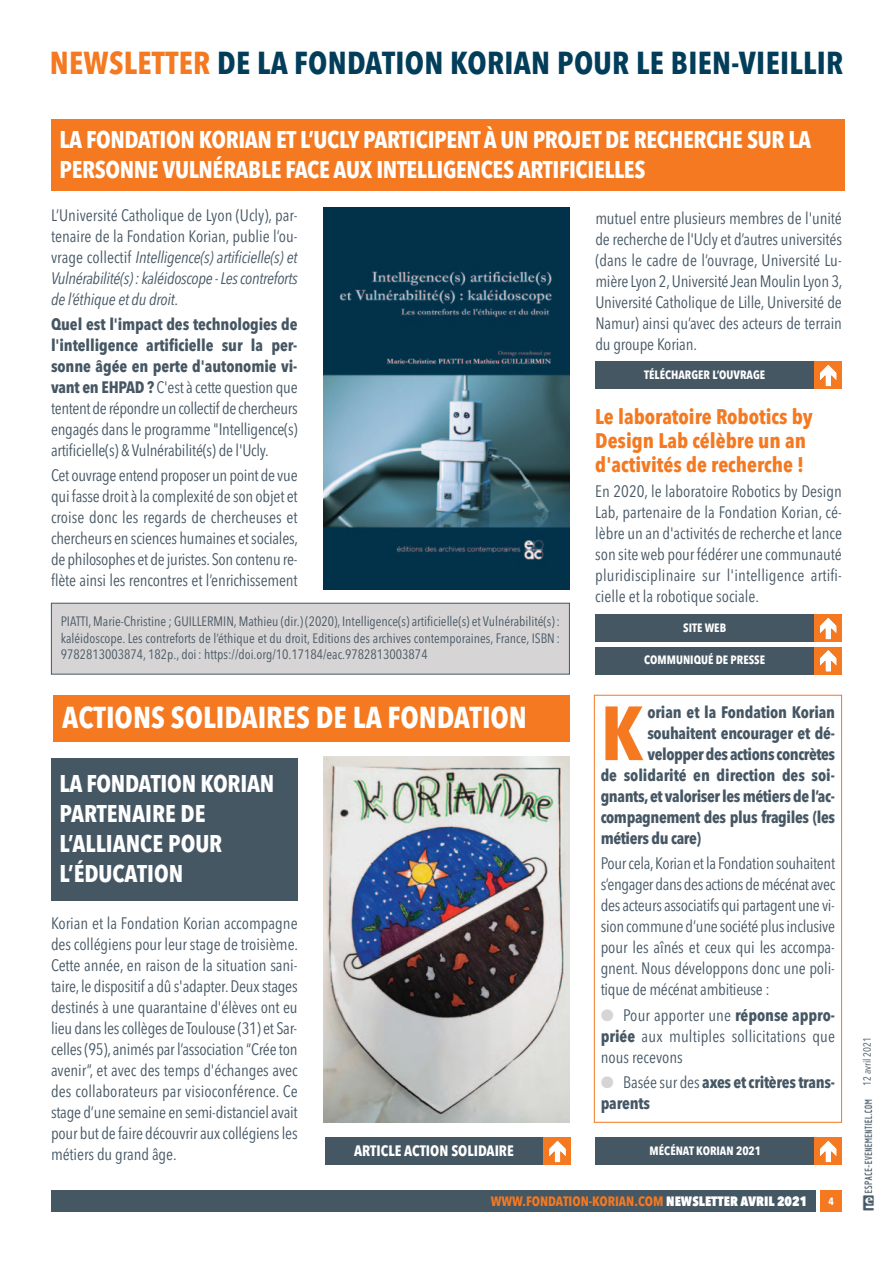
<style>
.page{position:relative;width:893px;height:1263px;background:#fff}
.page>*{position:absolute;margin:0;border:0;box-sizing:border-box;transform-origin:0 0}
.t1{font:700 75.75px "Avenir Next Condensed";color:#f47921}
.t2{font:700 31.5px "Avenir Next Condensed";letter-spacing:.01em;color:#023e5a}
.t3{font:700 30px "Avenir Next Condensed";color:#fff}
.t4{font:700 24px/30px "Avenir Next Condensed";letter-spacing:-.015em;color:#fff}
.t5{font:700 21px/24px "Avenir Next Condensed";color:#f47921}
.t6{font:16.5px/21px "Avenir Next Condensed";letter-spacing:-.01em;color:#465764;text-align:justify}
.t7{font:italic 16.5px/21px "Avenir Next Condensed";letter-spacing:-.02em;color:#465764;text-align:justify}
.t8{font:700 16.5px/21px "Avenir Next Condensed";letter-spacing:-.025em;color:#465764}
.t9{font:700 16.5px "Avenir Next Condensed";letter-spacing:-.005em;color:#465764}
.t10{font:700 15px "Avenir Next Condensed";color:#fff}
.t11{font:13.5px/16.5px "Avenir Next Condensed";color:#465764;text-align:justify}
.t12{font:700 13.5px "Avenir Next Condensed";color:#f47921}
.t13{font:700 12px "Avenir Next Condensed";color:#fff}
.t14{font:10.5px "Avenir Next Condensed";color:#465764}
.t15{font:700 10.5px "Avenir Next Condensed";color:#fff}
.s1{color:#f47921}
.s2{font-style:normal}
.s3{font-weight:700}
.s4{color:#d6d4d4}
.s5{font-weight:400}
.s6{font-weight:800;color:#fff}
</style>
<div class="page">
<div style="left:821px;top:1191px;width:21px;height:21px;background:#f47921"></div>
<div style="left:51px;top:1191px;width:765px;height:21px;background:#465764"></div>
<img style="left:862px;top:1099px;width:12px;height:112px">
<div style="left:595px;top:1137px;width:220px;height:28px;background:#465764"></div>
<div style="left:814px;top:1137px;width:28px;height:28px;background:#f47921"></div>
<img style="left:820px;top:1140px;width:17px;height:22px">
<div style="left:595px;top:361px;width:220px;height:28px;background:#465764"></div>
<div style="left:814px;top:361px;width:28px;height:28px;background:#f47921"></div>
<img style="left:820px;top:365px;width:17px;height:21px">
<div style="left:595px;top:647px;width:220px;height:27px;background:#465764"></div>
<div style="left:814px;top:647px;width:28px;height:27px;background:#f47921"></div>
<img style="left:820px;top:650px;width:17px;height:22px">
<div style="left:325px;top:1137px;width:220px;height:28px;background:#465764"></div>
<div style="left:543px;top:1137px;width:28px;height:28px;background:#f47921"></div>
<img style="left:549px;top:1140px;width:17px;height:22px">
<div style="left:595px;top:614px;width:220px;height:28px;background:#465764"></div>
<div style="left:814px;top:614px;width:28px;height:28px;background:#f47921"></div>
<img style="left:820px;top:618px;width:17px;height:21px">
<div style="left:594px;top:695px;width:248px;height:428px;border:1px solid #f47921"></div>
<div style="left:51px;top:119px;width:794px;height:72px;background:#f47921"></div>
<img style="left:323px;top:207px;width:247px;height:382px">
<div style="left:52px;top:603px;width:517px;height:71px;background:#d6d4d4"></div>
<div style="left:51px;top:603px;width:519px;height:71px;border:1px solid #465764"></div>
<img style="left:323px;top:757px;width:247px;height:366px">
<div style="left:51px;top:758px;width:247px;height:143px;background:#465764"></div>
<div style="left:54px;top:695px;width:516px;height:46px;background:#f47921"></div>
<p class="t2" style="left:50px;top:50px;width:795px"><span class="s1">NEWSLETTER</span> DE LA FONDATION KORIAN POUR LE BIEN-VIEILLIR</p>
<p class="t4" style="left:60px;top:126px;width:753px">LA FONDATION KORIAN ET L’UCLY PARTICIPENT À UN PROJET DE RECHERCHE SUR LA<br>PERSONNE VULNÉRABLE FACE AUX INTELLIGENCES ARTIFICIELLES</p>
<p class="t7" style="left:51px;top:206px;width:248px"><span class="s2">L’Université Catholique de Lyon (Ucly), par&shy;tenaire de la Fondation Korian, publie l’ou&shy;vrage collectif</span> Intelligence(s) artificielle(s) et Vulnérabilité(s) : kaléidoscope - Les contreforts de l’éthique et du droit<span class="s2">.</span></p>
<p class="t6" style="left:51px;top:315px;width:248px"><span class="s3">Quel est l'impact des technologies de l'intelligence artificielle sur la per&shy;sonne âgée en perte d'autonomie vi&shy;vant en EHPAD ?</span> C'est à cette question que tentent de répondre un collectif de chercheurs engagés dans le programme "Intelligence(s) artificielle(s) &amp; Vulnérabilité(s) de l'Ucly.</p>
<p class="t6" style="left:51px;top:466px;width:249px">Cet ouvrage entend proposer un point de vue qui fasse droit à la complexité de son objet et croise donc les regards de chercheuses et chercheurs en sciences humaines et sociales, de philosophes et de juristes. Son contenu re&shy;flète ainsi les rencontres et l’enrichissement</p>
<p class="t11" style="left:61px;top:614px;width:501px">PIATTI, Marie-Christine ; GUILLERMIN, Mathieu (dir.) (2020), Intelligence(s) artificielle(s) et Vulnérabilité(s): kaléidoscope. Les contreforts de l’éthique et du droit, Editions des archives contemporaines, France, ISBN:<br>9782813003874, 182p., doi: https://doi.org/10.17184/eac.9782813003874</p>
<p class="t3" style="left:62px;top:705px;width:466px">ACTIONS SOLIDAIRES DE LA FONDATION</p>
<p class="t4" style="left:60px;top:771px;width:216px">LA FONDATION KORIAN</p>
<p class="t4" style="left:60px;top:801px;width:164px">PARTENAIRE DE<br>L’ALLIANCE POUR<br>L’ÉDUCATION</p>
<p class="t6" style="left:51px;top:914px;width:249px">Korian et la Fondation Korian accompagne des collégiens pour leur stage de troisième.<br>Cette année, en raison de la situation sani&shy;taire, le dispositif a dû s'adapter. Deux stages destinés à une quarantaine d'élèves ont eu lieu dans les collèges de Toulouse (31) et Sar&shy;celles (95), animés par l’association “Crée ton avenir”, et avec des temps d'échanges avec des collaborateurs par visioconférence. Ce stage d’une semaine en semi-distanciel avait pour but de faire découvrir aux collégiens les métiers du grand âge.</p>
<p class="t10" style="left:354px;top:1145px;width:161px">ARTICLE ACTION SOLIDAIRE</p>
<p class="t6" style="left:595px;top:209px;width:249px">mutuel entre plusieurs membres de l'unité de recherche de l'Ucly et d’autres universités (dans le cadre de l’ouvrage, Université Lu&shy;mière Lyon 2, Université Jean Moulin Lyon 3, Université Catholique de Lille, Université de Namur) ainsi qu’avec des acteurs de terrain du groupe Korian.</p>
<p class="t13" style="left:644px;top:370px;width:122px">TÉLÉCHARGER L’OUVRAGE</p>
<p class="t5" style="left:595px;top:406px;width:219px">Le laboratoire Robotics by<br>Design Lab célèbre un an d'activités de recherche !</p>
<p class="t6" style="left:595px;top:482px;width:248px">En 2020, le laboratoire Robotics by Design Lab, partenaire de la Fondation Korian, cé&shy;lèbre un an d'activités de recherche et lance son site web pour fédérer une communauté pluridisciplinaire sur l'intelligence artifi&shy;cielle et la robotique sociale.</p>
<p class="t13" style="left:683px;top:623px;width:44px">SITE WEB</p>
<p class="t13" style="left:644px;top:655px;width:122px">COMMUNIQUÉ DE PRESSE</p>
<p class="t1" style="left:601px;top:703px;width:45px">K</p>
<p class="t9" style="left:647px;top:706px;width:189px">orian et la Fondation Korian</p>
<p class="t8" style="left:647px;top:724px;width:189px">souhaitent encourager et dé-</p>
<p class="t8" style="left:647px;top:745px;width:189px">velopper des actions concrètes</p>
<p class="t9" style="left:601px;top:769px;width:236px">de solidarité en direction des soi-</p>
<p class="t8" style="left:601px;top:787px;width:236px">gnants, et valoriser les métiers de l’ac-</p>
<p class="t8" style="left:601px;top:808px;width:236px">compagnement des plus fragiles (les</p>
<p class="t8" style="left:601px;top:829px;width:102px">métiers du care)</p>
<p class="t6" style="left:601px;top:855px;width:236px">Pour cela, Korian et la Fondation souhaitent s’engager dans des actions de mécénat avec des acteurs associatifs qui partagent une vi&shy;sion commune d’une société plus inclusive pour les aînés et ceux qui les accompa&shy;gnent. Nous développons donc une poli&shy;tique de mécénat ambitieuse :</p>
<p class="t6" style="left:601px;top:1006px;width:236px"><span class="s4">●</span> Pour apporter une <span class="s3">réponse appro&shy;priée</span> aux multiples sollicitations que nous recevons</p>
<p class="t8" style="left:601px;top:1073px;width:236px"><span class="s4">●</span> <span class="s5">Basée sur des</span> axes et critères trans&shy;parents</p>
<p class="t13" style="left:650px;top:1146px;width:113px">MÉCÉNAT KORIAN 2021</p>
<p class="t12" style="left:491px;top:1195px;width:318px">WWW.FONDATION-KORIAN.COM <span class="s6">NEWSLETTER AVRIL 2021</span></p>
<p class="t15" style="left:828px;top:1197px;width:7px">4</p>
<p class="t14" style="left:863px;top:1086px;width:51px;rotate:-90deg">12 avril 2021</p>
</div>
